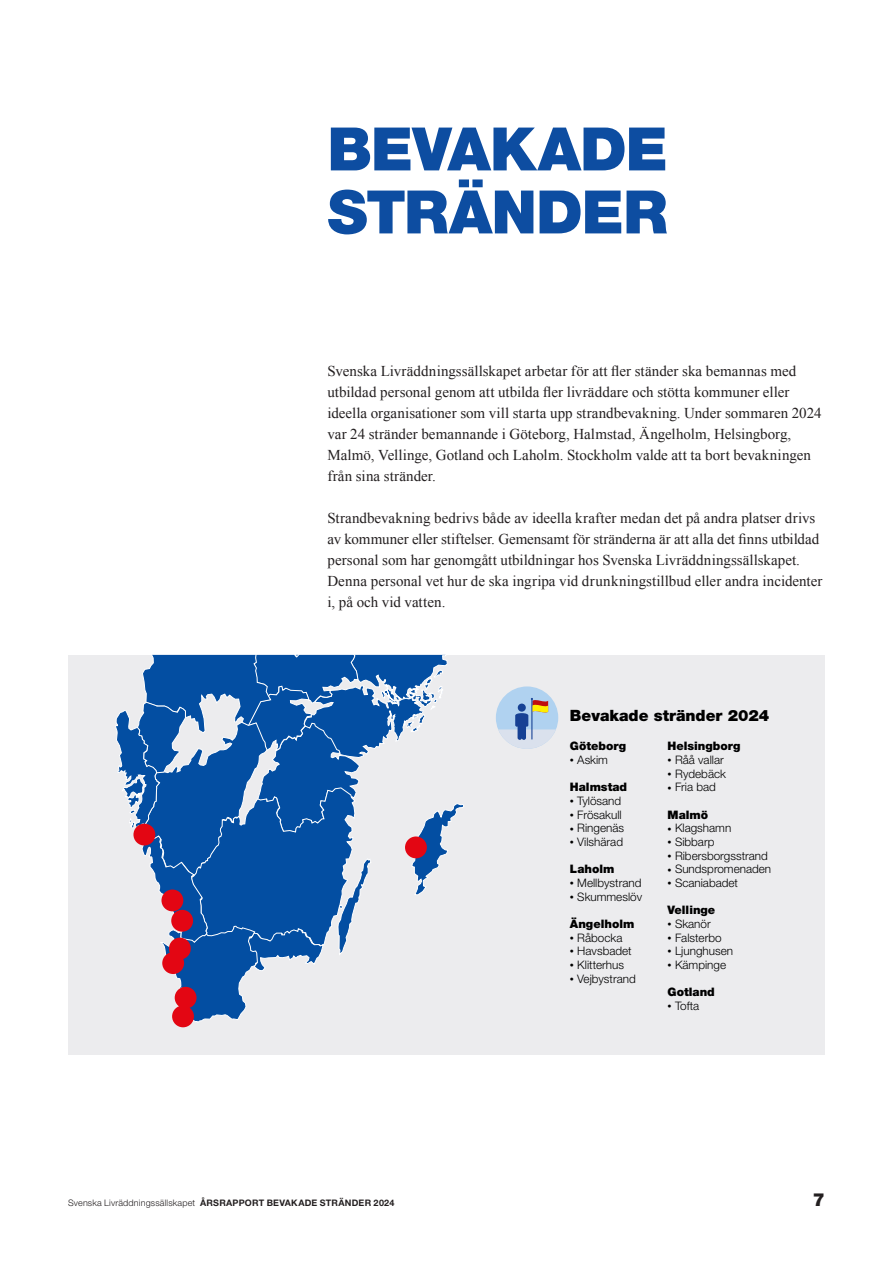
<style>
.page{position:relative;width:893px;height:1263px;background:#fff}
.page>*{position:absolute;margin:0;border:0;box-sizing:border-box;transform-origin:0 0}
.Rubrik1{font:900 60px/63px "Helvetica Neue LT Std";letter-spacing:-.015em;color:#0d4da1}
.t1{font:900 18px "Helvetica Neue LT Std";color:#231f20}
.t2{font:900 15.6px "Helvetica Neue LT Std";color:#000}
.Brödtext{font:15px/21px "Times New Roman";color:#231f20}
.t3{font:300 11.7px "Helvetica Neue LT Std";color:#000}
.t4{font:900 11.7px "Helvetica Neue LT Std";color:#000}
.t5{font:700 9px "Helvetica Neue LT Std";letter-spacing:.025em;color:#231f20}
.s1{font-size:8.25px}
.s2{font-weight:300}
</style>
<div class="page">
<div style="left:68px;top:655px;width:757px;height:400px;background:#ececee"></div>
<div style="left:496px;top:686px;width:62px;height:63px;background:#b0d2f0;border-radius:50%"></div>
<svg style="left:496px;top:698px;width:62px;height:51px"></svg>
<svg style="left:115px;top:655px;width:349px;height:368px"></svg>
<div style="left:133px;top:824px;width:22px;height:21px;background:#e30613;border-radius:50%"></div>
<div style="left:171px;top:910px;width:22px;height:22px;background:#e30613;border-radius:50%"></div>
<div style="left:161px;top:889px;width:22px;height:22px;background:#e30613;border-radius:50%"></div>
<div style="left:169px;top:938px;width:22px;height:21px;background:#e30613;border-radius:50%"></div>
<div style="left:162px;top:952px;width:22px;height:22px;background:#e30613;border-radius:50%"></div>
<div style="left:175px;top:987px;width:22px;height:22px;background:#e30613;border-radius:50%"></div>
<div style="left:172px;top:1005px;width:22px;height:22px;background:#e30613;border-radius:50%"></div>
<div style="left:405px;top:836px;width:22px;height:22px;background:#e30613;border-radius:50%"></div>
<p class="Rubrik1" style="left:327px;top:117px;width:342px">BEVAKADE<br>STRÄNDER</p>
<p class="Brödtext" style="left:327px;top:360px;width:496px">Svenska Livräddningssällskapet arbetar för att fler ständer ska bemannas med utbildad personal genom att utbilda fler livräddare och stötta kommuner eller ideella organisationer som vill starta upp strandbevakning. Under sommaren 2024 var 24 stränder bemannande i Göteborg, Halmstad, Ängelholm, Helsingborg, Malmö, Vellinge, Gotland och Laholm. Stockholm valde att ta bort bevakningen från sina stränder.</p>
<p class="Brödtext" style="left:327px;top:507px;width:497px">Strandbevakning bedrivs både av ideella krafter medan det på andra platser drivs av kommuner eller stiftelser. Gemensamt för stränderna är att alla det finns utbildad personal som har genomgått utbildningar hos Svenska Livräddningssällskapet.<br>Denna personal vet hur de ska ingripa vid drunkningstillbud eller andra incidenter i, på och vid vatten.</p>
<p class="t2" style="left:570px;top:706px;width:201px">Bevakade stränder 2024</p>
<p class="t4" style="left:668px;top:739px;width:74px">Helsingborg</p>
<p class="t3" style="left:668px;top:753px;width:58px"><span class="s1">•</span> Råå vallar</p>
<p class="t3" style="left:668px;top:766px;width:60px"><span class="s1">•</span> Rydebäck</p>
<p class="t3" style="left:668px;top:780px;width:50px"><span class="s1">•</span> Fria bad</p>
<p class="t4" style="left:668px;top:807px;width:42px">Malmö</p>
<p class="t3" style="left:668px;top:821px;width:65px"><span class="s1">•</span> Klagshamn</p>
<p class="t3" style="left:668px;top:835px;width:48px"><span class="s1">•</span> Sibbarp</p>
<p class="t3" style="left:668px;top:848px;width:102px"><span class="s1">•</span> Ribersborgsstrand</p>
<p class="t3" style="left:668px;top:862px;width:105px"><span class="s1">•</span> Sundspromenaden</p>
<p class="t3" style="left:668px;top:876px;width:72px"><span class="s1">•</span> Scaniabadet</p>
<p class="t4" style="left:668px;top:903px;width:49px">Vellinge</p>
<p class="t3" style="left:668px;top:917px;width:45px"><span class="s1">•</span> Skanör</p>
<p class="t3" style="left:668px;top:930px;width:55px"><span class="s1">•</span> Falsterbo</p>
<p class="t3" style="left:668px;top:944px;width:67px"><span class="s1">•</span> Ljunghusen</p>
<p class="t3" style="left:668px;top:957px;width:60px"><span class="s1">•</span> Kämpinge</p>
<p class="t4" style="left:668px;top:985px;width:49px">Gotland</p>
<p class="t3" style="left:668px;top:998px;width:33px"><span class="s1">•</span> Tofta</p>
<p class="t4" style="left:570px;top:739px;width:58px">Göteborg</p>
<p class="t3" style="left:570px;top:753px;width:40px"><span class="s1">•</span> Askim</p>
<p class="t4" style="left:570px;top:780px;width:59px">Halmstad</p>
<p class="t3" style="left:570px;top:794px;width:53px"><span class="s1">•</span> Tylösand</p>
<p class="t3" style="left:570px;top:807px;width:53px"><span class="s1">•</span> Frösakull</p>
<p class="t3" style="left:570px;top:821px;width:56px"><span class="s1">•</span> Ringenäs</p>
<p class="t3" style="left:570px;top:835px;width:55px"><span class="s1">•</span> Vilshärad</p>
<p class="t4" style="left:570px;top:862px;width:46px">Laholm</p>
<p class="t3" style="left:570px;top:876px;width:73px"><span class="s1">•</span> Mellbystrand</p>
<p class="t3" style="left:570px;top:889px;width:74px"><span class="s1">•</span> Skummeslöv</p>
<p class="t4" style="left:570px;top:917px;width:66px">Ängelholm</p>
<p class="t3" style="left:570px;top:930px;width:54px"><span class="s1">•</span> Råbocka</p>
<p class="t3" style="left:570px;top:944px;width:63px"><span class="s1">•</span> Havsbadet</p>
<p class="t3" style="left:570px;top:957px;width:56px"><span class="s1">•</span> Klitterhus</p>
<p class="t3" style="left:570px;top:971px;width:67px"><span class="s1">•</span> Vejbystrand</p>
<p class="t5" style="left:68px;top:1197px;width:328px"><span class="s2">Svenska Livräddningssällskapet</span> ÅRSRAPPORT BEVAKADE STRÄNDER 2024</p>
<p class="t1" style="left:813px;top:1189px;width:14px">7</p>
</div>
